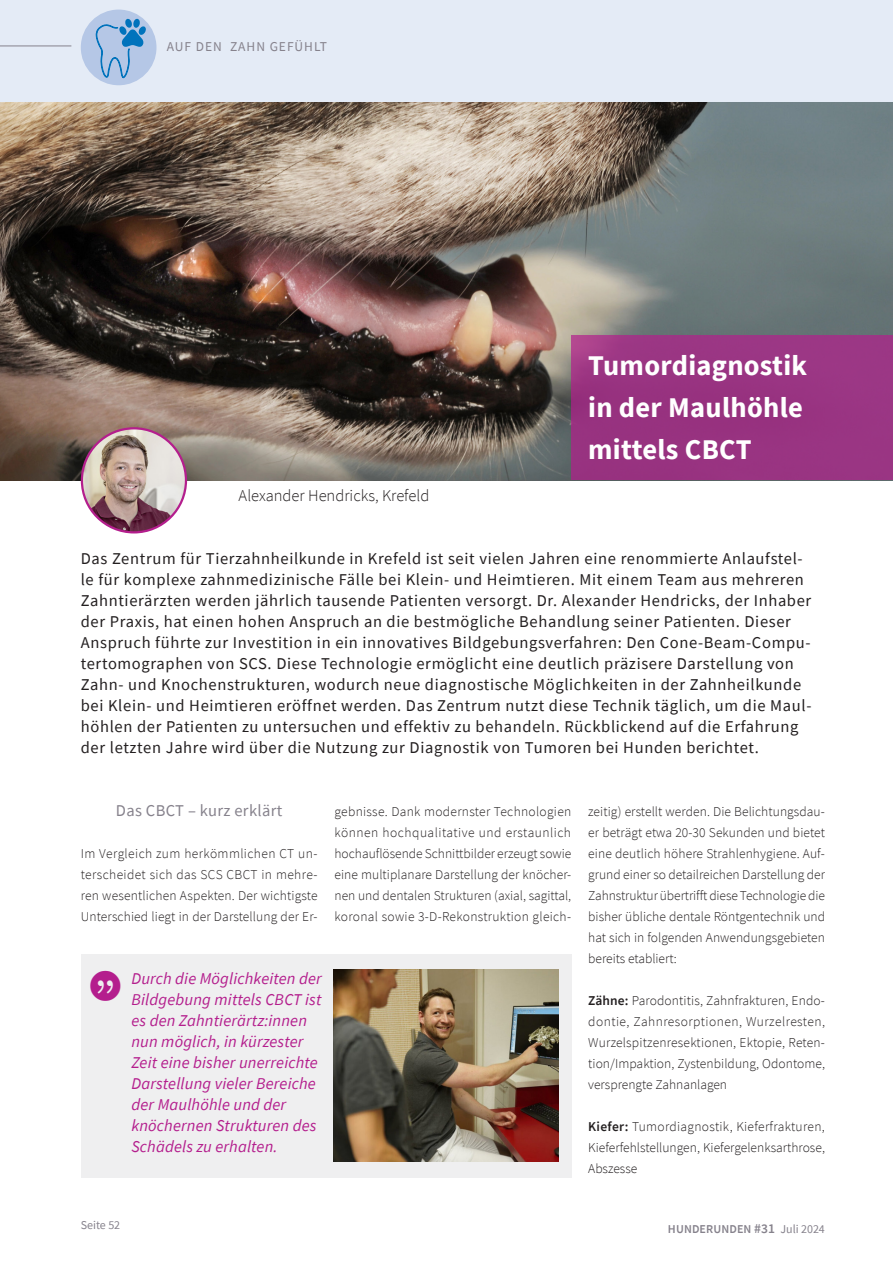
<style>
.page{position:relative;width:893px;height:1263px;background:#fff}
.page>*{position:absolute;margin:0;border:0;box-sizing:border-box;transform-origin:0 0}
.Head_gross_NEU{font:700 28.5px/42px "Source Sans Pro";letter-spacing:.01em;color:#fff}
.Teasertext_NEU{font:16.5px/21px "Source Sans Pro";letter-spacing:.04em;color:#231f20}
.Zwischen_Heads_Copy{font:italic 16.5px/21px "Source Sans Pro";letter-spacing:.01em;color:#b41e8d}
.Autorennennung_NEU{font:300 16.5px "Source Sans Pro";color:#231f20}
.Zwischen_Heads_Copy-2{font:16.5px "Source Sans Pro";letter-spacing:.02em;color:#86828c}
.Copy__NEU{font:300 13.5px/21px "Source Sans Pro";color:#231f20;text-align:justify}
.t1{font:13.5px "Source Sans Pro";letter-spacing:.07em;color:#86828c}
.t2{font:600 12px "Source Sans Pro";letter-spacing:.01em;color:#86828c}
.t3{font:12px "Source Sans Pro";color:#86828c}
.s1{font-weight:600}
.s2{font-size:13.5px}
.s3{font-weight:400}
</style>
<div class="page">
<div style="left:0;top:0;width:893px;height:102px;background:#e4ebf6"></div>
<div style="left:81px;top:10px;width:75px;height:75px;background:#b5c7e6;border-radius:50%"></div>
<svg style="left:96px;top:19px;width:50px;height:59px"></svg>
<hr style="left:0;top:46px;width:71px;height:1px;background:#86828c">
<img style="left:0;top:102px;width:893px;height:378px">
<img style="left:82px;top:428px;width:104px;height:104px;border-radius:52px">
<div style="left:81px;top:427px;width:106px;height:106px;border:2px solid #b41e8d;border-radius:50%"></div>
<div style="left:571px;top:335px;width:322px;height:145px;background:#993482"></div>
<div style="left:81px;top:955px;width:490px;height:223px;background:#efeff0"></div>
<img style="left:333px;top:969px;width:225px;height:192px">
<p class="t1" style="left:167px;top:38px;width:162px">AUF DEN ZAHN GEFÜHLT</p>
<p class="Autorennennung_NEU" style="left:239px;top:486px;width:192px">Alexander Hendricks, Krefeld</p>
<p class="Head_gross_NEU" style="left:588px;top:344px;width:220px">Tumordiagnostik in der Maulhöhle mittels CBCT</p>
<p class="Teasertext_NEU" style="left:81px;top:548px;width:732px">Das Zentrum für Tierzahnheilkunde in Krefeld ist seit vielen Jahren eine renommierte Anlaufstel&shy;le für komplexe zahnmedizinische Fälle bei Klein- und Heimtieren. Mit einem Team aus mehreren Zahntierärzten werden jährlich tausende Patienten versorgt. Dr. Alexander Hendricks, der Inhaber der Praxis, hat einen hohen Anspruch an die bestmögliche Behandlung seiner Patienten. Dieser Anspruch führte zur Investition in ein innovatives Bildgebungsverfahren: Den Cone-Beam-Compu&shy;tertomographen von SCS. Diese Technologie ermöglicht eine deutlich präzisere Darstellung von Zahn- und Knochenstrukturen, wodurch neue diagnostische Möglichkeiten in der Zahnheilkunde bei Klein- und Heimtieren eröffnet werden. Das Zentrum nutzt diese Technik täglich, um die Maul&shy;höhlen der Patienten zu untersuchen und effektiv zu behandeln. Rückblickend auf die Erfahrung der letzten Jahre wird über die Nutzung zur Diagnostik von Tumoren bei Hunden berichtet.</p>
<p class="Zwischen_Heads_Copy-2" style="left:116px;top:800px;width:168px">Das CBCT – kurz erklärt</p>
<p class="Copy__NEU" style="left:81px;top:843px;width:238px">Im Vergleich zum herkömmlichen CT un&shy;terscheidet sich das SCS CBCT in mehre&shy;ren wesentlichen Aspekten. Der wichtigste Unterschied liegt in der Darstellung der Er-</p>
<p class="Copy__NEU" style="left:334px;top:801px;width:238px">gebnisse. Dank modernster Technologien können hochqualitative und erstaunlich hochauflösende Schnittbilder erzeugt sowie eine multiplanare Darstellung der knöcher&shy;nen und dentalen Strukturen (axial, sagittal, koronal sowie 3-D-Rekonstruktion gleich-</p>
<p class="Zwischen_Heads_Copy" style="left:131px;top:968px;width:192px">Durch die Möglichkeiten der<br>Bildgebung mittels CBCT ist es den Zahntierärtz:innen nun möglich, in kürzester<br>Zeit eine bisher unerreichte<br>Darstellung vieler Bereiche der Maulhöhle und der knöchernen Strukturen des<br>Schädels zu erhalten.</p>
<p class="Copy__NEU" style="left:588px;top:801px;width:238px">zeitig) erstellt werden. Die Belichtungsdau&shy;er beträgt etwa 20-30 Sekunden und bietet eine deutlich höhere Strahlenhygiene. Auf&shy;grund einer so detailreichen Darstellung der Zahnstruktur übertrifft diese Technologie die bisher übliche dentale Röntgentechnik und hat sich in folgenden Anwendungsgebieten bereits etabliert:</p>
<p class="Copy__NEU" style="left:588px;top:990px;width:238px"><span class="s1">Zähne:</span> Parodontitis, Zahnfrakturen, Endo&shy;dontie, Zahnresorptionen, Wurzelresten, Wurzelspitzenresektionen, Ektopie, Reten&shy;tion/Impaktion, Zystenbildung, Odontome, versprengte Zahnanlagen</p>
<p class="Copy__NEU" style="left:588px;top:1116px;width:238px"><span class="s1">Kiefer:</span> Tumordiagnostik, Kieferfrakturen, Kieferfehlstellungen, Kiefergelenksarthrose, Abszesse</p>
<p class="t3" style="left:81px;top:1218px;width:41px">Seite 52</p>
<p class="t2" style="left:668px;top:1220px;width:158px">HUNDERUNDEN <span class="s2">#31</span> <span class="s3">Juli 2024</span></p>
</div>
